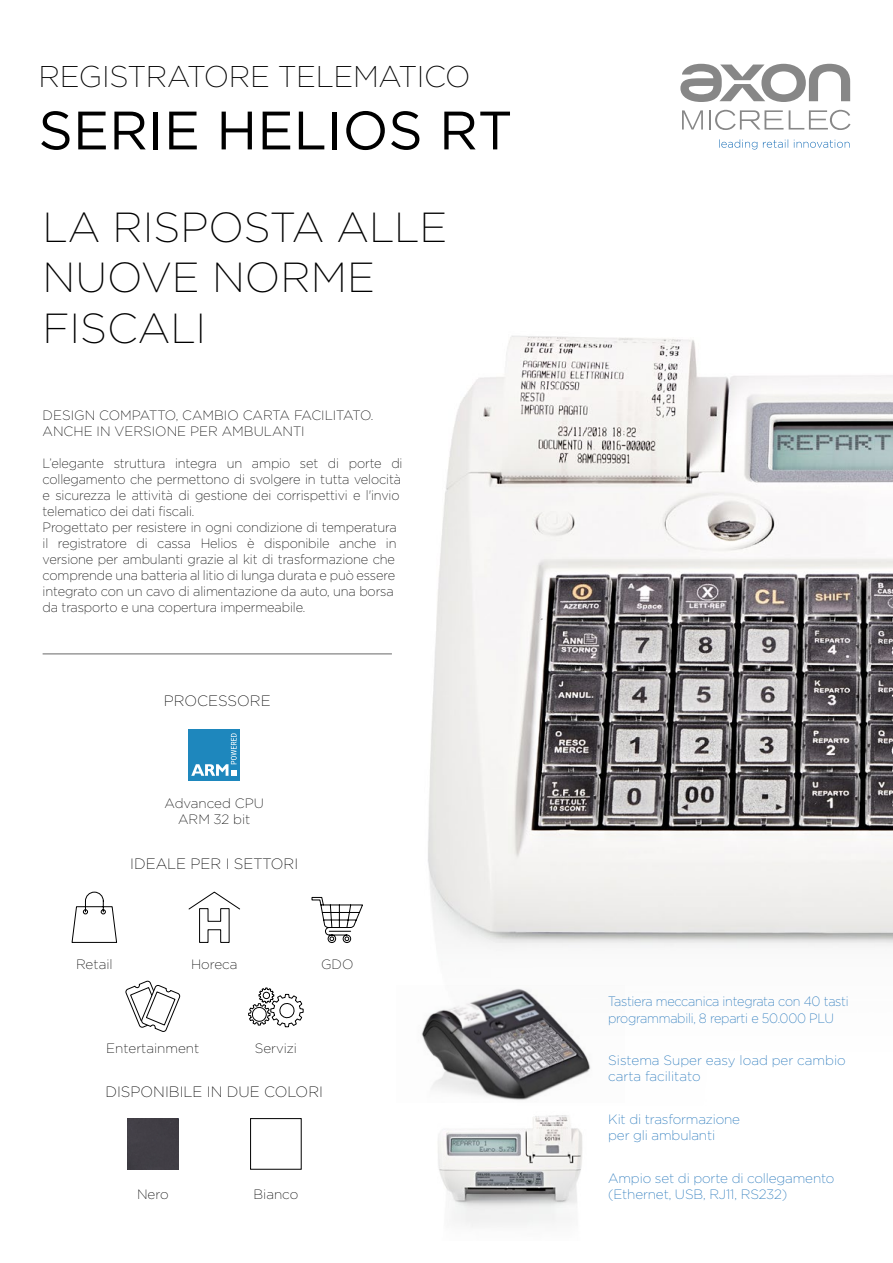
<style>
.page{position:relative;width:893px;height:1263px;background:#fff}
.page>*{position:absolute;margin:0;border:0;box-sizing:border-box;transform-origin:0 0}
.t1{font:54px "Gotham";color:#000}
.t2{font:200 42px/50.4px "Gotham";color:#000}
.t3{font:200 30px "Gotham";letter-spacing:-.01em;color:#000}
.t4{font:200 15px "Gotham";color:#000}
.t5{font:200 13.5px/16px "Gotham";letter-spacing:-.01em;color:#000;scale:.95 1}
.t6{font:200 13.5px/16.2px "Gotham";letter-spacing:-.01em;color:#1d71b8}
.t7{font:200 13.5px/16.2px "Gotham";letter-spacing:-.01em;color:#000;text-align:center}
.t8{font:200 13.5px/16.2px "Gotham";letter-spacing:-.01em;color:#1d71b8;scale:.94 1}
</style>
<div class="page">
<img style="left:428px;top:335px;width:465px;height:511px">
<svg style="left:428px;top:846px;width:465px;height:102px;fill:#efeeec"></svg>
<svg style="left:680px;top:64px;width:170px;height:38px"></svg>
<svg style="left:682px;top:110px;width:21px;height:20px"></svg>
<svg style="left:709px;top:110px;width:74px;height:20px"></svg>
<svg style="left:789px;top:110px;width:61px;height:20px"></svg>
<svg style="left:719px;top:139px;width:131px;height:11px"></svg>
<hr style="left:43px;top:653px;width:349px;height:1px;background:#000">
<div style="left:189px;top:729px;width:51px;height:51px;background:#1e87bd"></div>
<svg style="left:191px;top:733px;width:46px;height:43px"></svg>
<div style="left:250px;top:1118px;width:51px;height:51px;border:1px solid #000"></div>
<img style="left:421px;top:988px;width:170px;height:112px">
<img style="left:438px;top:1115px;width:145px;height:112px">
<svg style="left:126px;top:981px;width:55px;height:51px"></svg>
<svg style="left:248px;top:987px;width:56px;height:40px"></svg>
<svg style="left:71px;top:891px;width:46px;height:52px"></svg>
<svg style="left:188px;top:891px;width:52px;height:52px"></svg>
<div style="left:127px;top:1118px;width:51px;height:51px;background:#413e45"></div>
<svg style="left:311px;top:897px;width:52px;height:46px"></svg>
<h3 class="t3" style="left:38px;top:58px;width:434px">REGISTRATORE TELEMATICO</h3>
<h1 class="t1" style="left:38px;top:96px;width:476px">SERIE HELIOS RT</h1>
<h2 class="t2" style="left:43px;top:201px;width:406px">LA RISPOSTA ALLE<br>NUOVE NORME<br>FISCALI</h2>
<p class="t7" style="left:43px;top:406px;width:332px;text-align:left">DESIGN COMPATTO, CAMBIO CARTA FACILITATO.<br>ANCHE IN VERSIONE PER AMBULANTI</p>
<p class="t5" style="left:43px;top:455px;width:380px">L’elegante struttura integra un ampio set di porte di collegamento che permettono di svolgere in tutta velocità e sicurezza le attività di gestione dei corrispettivi e l'invio telematico dei dati fiscali.<br>Progettato per resistere in ogni condizione di temperatura il registratore di cassa Helios è disponibile anche in versione per ambulanti grazie al kit di trasformazione che comprende una batteria al litio di lunga durata e può essere integrato con un cavo di alimentazione da auto, una borsa da trasporto e una copertura impermeabile.</p>
<p class="t4" style="left:164px;top:692px;width:108px">PROCESSORE</p>
<p class="t7" style="left:165px;top:794px;width:101px">Advanced CPU<br>ARM 32 bit</p>
<p class="t4" style="left:130px;top:854px;width:170px">IDEALE PER I SETTORI</p>
<p class="t7" style="left:76px;top:955px;width:38px">Retail</p>
<p class="t7" style="left:191px;top:955px;width:48px">Horeca</p>
<p class="t7" style="left:321px;top:955px;width:34px">GDO</p>
<p class="t7" style="left:106px;top:1039px;width:95px">Entertainment</p>
<p class="t7" style="left:255px;top:1039px;width:44px">Servizi</p>
<p class="t4" style="left:105px;top:1082px;width:219px">DISPONIBILE IN DUE COLORI</p>
<p class="t7" style="left:137px;top:1186px;width:33px">Nero</p>
<p class="t7" style="left:253px;top:1186px;width:46px">Bianco</p>
<p class="t8" style="left:608px;top:993px;width:257px">Tastiera meccanica integrata con 40 tasti programmabili, 8 reparti e 50.000 PLU</p>
<p class="t6" style="left:608px;top:1052px;width:239px">Sistema Super easy load per cambio carta facilitato</p>
<p class="t6" style="left:608px;top:1111px;width:133px">Kit di trasformazione per gli ambulanti</p>
<p class="t6" style="left:608px;top:1170px;width:228px">Ampio set di porte di collegamento (Ethernet, USB, RJ11, RS232)</p>
</div>
